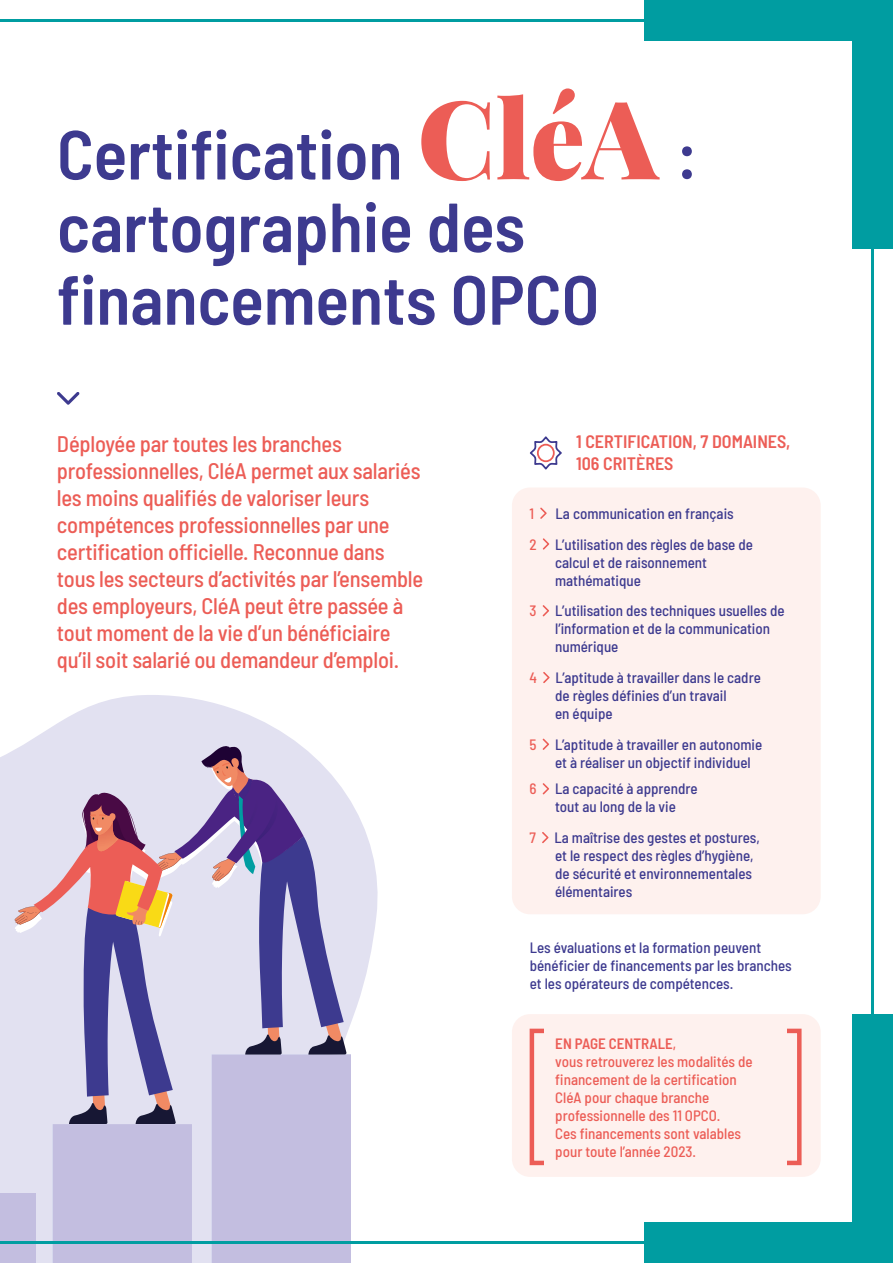
<style>
.page{position:relative;width:893px;height:1263px;background:#fff}
.page>*{position:absolute;margin:0;border:0;box-sizing:border-box;transform-origin:0 0}
.t1{font:600 semi-condensed 69.3px/72.6px "Barlow";color:#3d3a8f}
.t2{font:500 semi-condensed 22.5px/27px "Barlow";letter-spacing:-.01em;color:#ec5d56}
.t3{font:600 semi-condensed 18px/21.6px "Barlow";color:#ec5d56}
.t4{font:500 semi-condensed 15px/18px "Barlow";color:#3d3a8f}
.t5{font:500 semi-condensed 15px/18px "Barlow";color:#ec5d56}
.s1{font-family:"Playfair Display";font-weight:900;font-stretch:normal;font-size:108.9px;color:#ec5d56}
.s2{color:#ec5d56}
.s3{font-weight:600}
</style>
<div class="page">
<svg style="left:0;top:695px;width:386px;height:547px;fill:#e8e7f3"></svg>
<div style="left:0;top:1194px;width:35px;height:69px;background:#c3bee0"></div>
<svg style="left:15px;top:745px;width:336px;height:518px;background:#c0b7d3"></svg>
<div style="left:512px;top:487px;width:309px;height:427px;background:#fef1ee;border-radius:18px"></div>
<hr style="left:0;top:1242px;width:688px;height:2px;background:#009da1">
<hr style="left:0;top:19px;width:893px;height:2px;background:#009da1">
<div style="left:644px;top:0;width:249px;height:40px;background:#009da1"></div>
<div style="left:853px;top:0;width:40px;height:248px;background:#009da1"></div>
<div style="left:852px;top:1014px;width:41px;height:249px;background:#009da1"></div>
<div style="left:644px;top:1222px;width:249px;height:41px;background:#009da1"></div>
<hr style="left:872px;top:33px;width:2px;height:1197px;background:#009da1">
<svg style="left:530px;top:437px;width:32px;height:33px"></svg>
<div style="left:537px;top:444px;width:18px;height:18px;border:2px solid #ec5d56;border-radius:50%"></div>
<svg style="left:57px;top:392px;width:23px;height:13px"></svg>
<svg style="left:540px;top:507px;width:7px;height:12px"></svg>
<svg style="left:543px;top:538px;width:6px;height:12px"></svg>
<svg style="left:543px;top:605px;width:6px;height:11px"></svg>
<svg style="left:543px;top:672px;width:7px;height:11px"></svg>
<svg style="left:543px;top:739px;width:6px;height:11px"></svg>
<svg style="left:543px;top:783px;width:6px;height:11px"></svg>
<svg style="left:542px;top:832px;width:6px;height:11px"></svg>
<div style="left:512px;top:1014px;width:309px;height:163px;background:#fef1ee;border-radius:18px"></div>
<div style="left:530px;top:1029px;width:271px;height:136px;border:5px solid #ec5d56"></div>
<div style="left:544px;top:1025px;width:243px;height:145px;background:#fef1ee"></div>
<h1 class="t1" style="left:57px;top:113px;width:642px">Certification <span class="s1">CléA</span> : cartographie des financements OPCO</h1>
<p class="t2" style="left:57px;top:433px;width:368px">Déployée par toutes les branches professionnelles, CléA permet aux salariés les moins qualifiés de valoriser leurs compétences professionnelles par une certification officielle. Reconnue dans tous les secteurs d’activités par l’ensemble des employeurs, CléA peut être passée à tout moment de la vie d’un bénéficiaire qu’il soit salarié ou demandeur d’emploi.</p>
<p class="t3" style="left:576px;top:433px;width:216px">1 CERTIFICATION, 7 DOMAINES,<br>106 CRITÈRES</p>
<p class="t4" style="left:530px;top:500px;width:225px;line-height:30.8px;text-align:center">La communication en français<br><span class="s2">2</span> L’utilisation des règles de base de</p>
<p class="t4" style="left:555px;top:552px;width:153px">calcul et de raisonnement mathématique</p>
<p class="t4" style="left:555px;top:601px;width:231px;text-indent:-26px"><span class="s2">3</span> L’utilisation des techniques usuelles de l’information et de la communication numérique</p>
<p class="t4" style="left:555px;top:668px;width:207px;text-indent:-26px"><span class="s2">4</span> L’aptitude à travailler dans le cadre de règles définies d’un travail<br>en équipe</p>
<p class="t4" style="left:555px;top:734px;width:209px;text-indent:-26px"><span class="s2">5</span> L’aptitude à travailler en autonomie et à réaliser un objectif individuel</p>
<p class="t4" style="left:530px;top:779px;width:169px;text-align:center"><span class="s2">6</span> La capacité à apprendre tout au long de la vie</p>
<p class="t4" style="left:555px;top:828px;width:206px;text-indent:-26px"><span class="s2">7</span> La maîtrise des gestes et postures, et le respect des règles d’hygiène, de sécurité et environnementales élémentaires</p>
<p class="t5" style="left:530px;top:506px;width:6px">1</p>
<p class="t4" style="left:530px;top:937px;width:264px">Les évaluations et la formation peuvent bénéficier de financements par les branches et les opérateurs de compétences.</p>
<p class="t5" style="left:555px;top:1036px;width:199px"><span class="s3">EN PAGE CENTRALE</span>,<br>vous retrouverez les modalités de financement de la certification<br>CléA pour chaque branche professionnelle des 11 OPCO.<br>Ces financements sont valables pour toute l’année 2023.</p>
</div>
